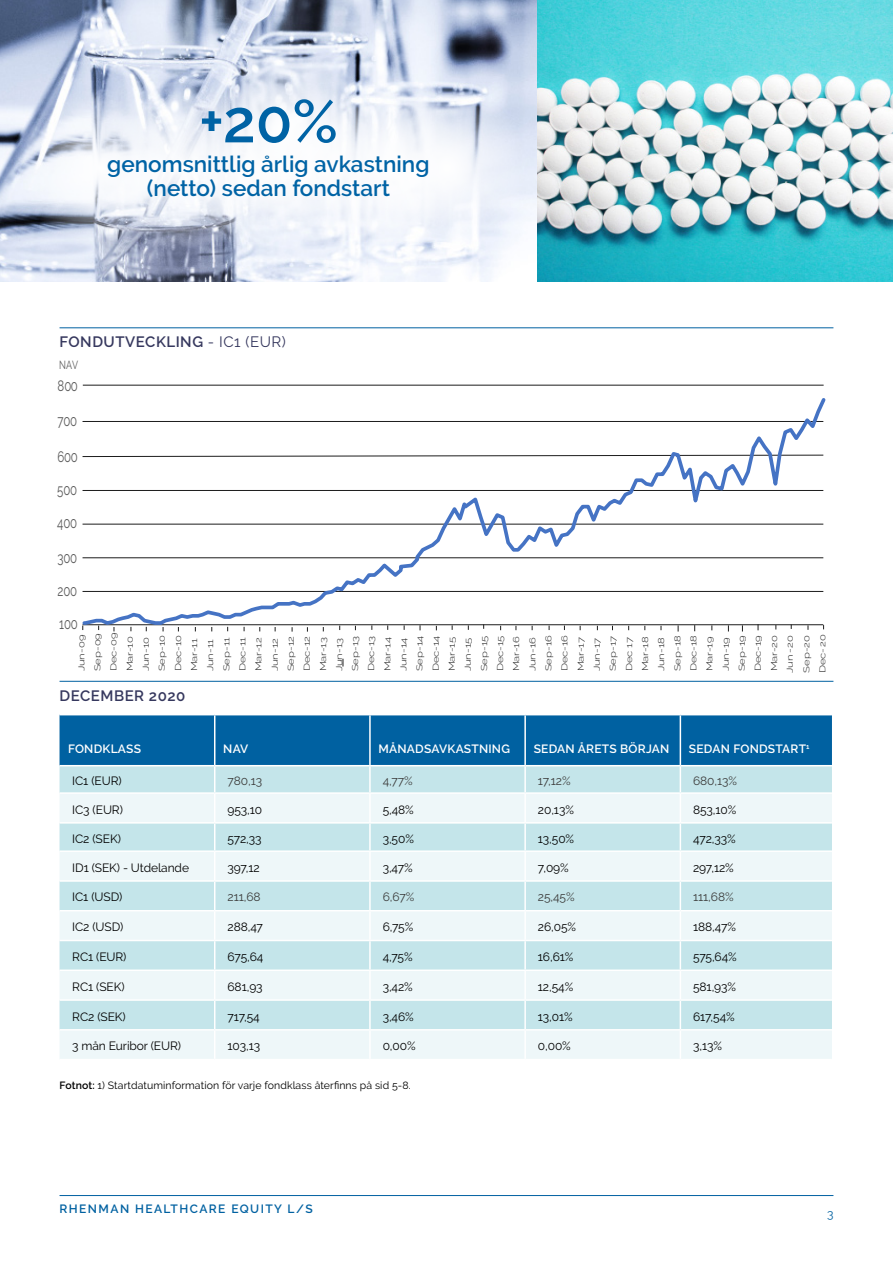
<style>
.page{position:relative;width:893px;height:1263px;background:#fff}
.page>*{position:absolute;margin:0;border:0;box-sizing:border-box;transform-origin:0 0}
.t1{font:600 59.85px "Raleway";color:#0063a5}
.t2{font:600 22.5px/24.2px "Raleway";color:#0063a5;text-align:center}
.t3{font:15.15px "Raleway";letter-spacing:-.01em;color:#595959;scale:.76 1}
.t4{font:600 15px "Raleway";letter-spacing:.035em;color:#36385e}
.t5{font:12px "Raleway";letter-spacing:-.005em;color:#000}
.t6{font:600 12px "Raleway";letter-spacing:.02em;color:#fff}
.t7{font:12px "Raleway";letter-spacing:-.005em;color:#3c3c3b}
.t8{font:600 12px "Raleway";letter-spacing:.12em;color:#0061a1}
.t9{font:12px "Raleway";color:#0061a1}
.t10{font:11.7px "Raleway";color:#595959;scale:.76 1}
.t11{font:10.5px "Raleway";letter-spacing:.01em;color:#000}
.t12{font:300 8.4px/16px "Raleway";color:#1c1c1c;scale:1.34 1}
.s1{font-weight:400}
.s2{font-weight:600}
</style>
<div class="page">
<hr style="left:60px;top:1195px;width:773px;height:1px;background:#0061a1">
<hr style="left:60px;top:327px;width:773px;height:1px;background:#0061a1">
<hr style="left:60px;top:681px;width:773px;height:1px;background:#0061a1">
<svg style="left:60px;top:715px;width:772px;height:344px;background:#bbdae6"></svg>
<hr style="left:60px;top:765px;width:155px;height:1px;background:#fff">
<hr style="left:215px;top:765px;width:155px;height:1px;background:#fff">
<hr style="left:370px;top:765px;width:155px;height:1px;background:#fff">
<hr style="left:525px;top:765px;width:155px;height:1px;background:#fff">
<hr style="left:680px;top:765px;width:152px;height:1px;background:#fff">
<hr style="left:60px;top:880px;width:155px;height:2px;background:#fff">
<hr style="left:215px;top:880px;width:155px;height:2px;background:#fff">
<hr style="left:370px;top:880px;width:155px;height:2px;background:#fff">
<hr style="left:525px;top:880px;width:155px;height:2px;background:#fff">
<hr style="left:680px;top:880px;width:152px;height:2px;background:#fff">
<img style="left:0;top:0;width:893px;height:282px">
<svg style="left:20px;top:87px;width:161px;height:161px"></svg>
<svg style="left:101px;top:87px;width:161px;height:161px"></svg>
<svg style="left:172px;top:87px;width:161px;height:161px;fill:#f0f4fa"></svg>
<svg style="left:246px;top:87px;width:161px;height:161px;fill:#eff3fa"></svg>
<svg style="left:311px;top:87px;width:161px;height:161px;fill:#f4f7fc"></svg>
<svg style="left:202px;top:49px;width:161px;height:161px;fill:#f5f7fb"></svg>
<svg style="left:366px;top:87px;width:161px;height:161px;fill:#f2f5fb"></svg>
<svg style="left:82px;top:385px;width:742px;height:1px"></svg>
<svg style="left:82px;top:398px;width:744px;height:229px"></svg>
<h1 class="t1" style="left:199px;top:87px;width:140px">+20%</h1>
<h2 class="t2" style="left:107px;top:152px;width:324px">genomsnittlig årlig avkastning (netto) sedan fondstart</h2>
<p class="t4" style="left:60px;top:333px;width:228px">FONDUTVECKLING <span class="s1">- IC1 (EUR)</span></p>
<p class="t10" style="left:59px;top:358px;width:26px">NAV</p>
<p class="t3" style="left:58px;top:376px;width:28px">800</p>
<p class="t3" style="left:57px;top:412px;width:28px">700</p>
<p class="t3" style="left:57px;top:447px;width:28px">600</p>
<p class="t3" style="left:57px;top:480px;width:28px">500</p>
<p class="t3" style="left:57px;top:514px;width:28px">400</p>
<p class="t3" style="left:57px;top:549px;width:28px">300</p>
<p class="t3" style="left:58px;top:582px;width:28px">200</p>
<p class="t3" style="left:59px;top:615px;width:26px">100</p>
<p class="t12" style="left:73px;top:673px;width:32px;rotate:-90deg">Jun-09<br>Sep-09<br>Dec-09<br>Mar-10<br>Jun-10<br>Sep-10<br>Dec-10<br>Mar-11<br>Jun-11<br>Sep-11<br>Dec-11<br>Mar-12<br>Jun-12<br>Sep-12<br>Dec-12<br>Mar-13<br>Jun-13<br>Sep-13<br>Dec-13<br>Mar-14<br>Jun-14<br>Sep-14<br>Dec-14<br>Mar-15<br>Jun-15<br>Sep-15<br>Dec-15<br>Mar-16<br>Jun-16<br>Sep-16<br>Dec-16<br>Mar-17<br>Jun-17<br>Sep-17<br>Dec 17<br>Mar-18<br>Jun-18<br>Sep-18<br>Dec-18<br>Mar-19<br>Jun-19<br>Sep-19<br>Dec-19<br>Mar-20<br>Jun -20</p>
<p class="t12" style="left:799px;top:673px;width:30px;rotate:-90deg">Sep-20</p>
<p class="t12" style="left:814px;top:673px;width:31px;rotate:-90deg">Dec-20</p>
<p class="t4" style="left:60px;top:687px;width:127px">DECEMBER 2020</p>
<p class="t6" style="left:68px;top:742px;width:75px">FONDKLASS</p>
<p class="t6" style="left:223px;top:742px;width:27px">NAV</p>
<p class="t6" style="left:378px;top:742px;width:133px">MÅNADSAVKASTNING</p>
<p class="t6" style="left:534px;top:742px;width:137px">SEDAN ÅRETS BÖRJAN</p>
<p class="t6" style="left:689px;top:742px;width:122px">SEDAN FONDSTART<sup>1</sup></p>
<p class="t5" style="left:72px;top:774px;width:51px">IC1 (EUR)</p>
<p class="t7" style="left:227px;top:774px;width:36px">780,13</p>
<p class="t7" style="left:383px;top:774px;width:31px">4,77%</p>
<p class="t7" style="left:538px;top:774px;width:34px">17,12%</p>
<p class="t7" style="left:693px;top:774px;width:46px">680,13%</p>
<p class="t5" style="left:72px;top:802px;width:52px">IC3 (EUR)</p>
<p class="t5" style="left:227px;top:802px;width:36px">953,10</p>
<p class="t5" style="left:383px;top:802px;width:33px">5,48%</p>
<p class="t5" style="left:538px;top:802px;width:37px">20,13%</p>
<p class="t5" style="left:693px;top:802px;width:45px">853,10%</p>
<p class="t5" style="left:72px;top:831px;width:50px">IC2 (SEK)</p>
<p class="t5" style="left:227px;top:831px;width:36px">572,33</p>
<p class="t5" style="left:383px;top:831px;width:33px">3,50%</p>
<p class="t5" style="left:538px;top:831px;width:38px">13,50%</p>
<p class="t5" style="left:693px;top:831px;width:44px">472,33%</p>
<p class="t5" style="left:72px;top:860px;width:118px">ID1 (SEK) - Utdelande</p>
<p class="t5" style="left:227px;top:860px;width:34px">397,12</p>
<p class="t5" style="left:383px;top:860px;width:32px">3,47%</p>
<p class="t5" style="left:538px;top:860px;width:32px">7,09%</p>
<p class="t5" style="left:693px;top:860px;width:42px">297,12%</p>
<p class="t5" style="left:72px;top:890px;width:51px">IC1 (USD)</p>
<p class="t7" style="left:227px;top:890px;width:35px">211,68</p>
<p class="t7" style="left:383px;top:890px;width:33px">6,67%</p>
<p class="t7" style="left:538px;top:890px;width:38px">25,45%</p>
<p class="t7" style="left:693px;top:890px;width:42px">111,68%</p>
<p class="t5" style="left:72px;top:920px;width:53px">IC2 (USD)</p>
<p class="t5" style="left:227px;top:920px;width:37px">288,47</p>
<p class="t5" style="left:383px;top:920px;width:32px">6,75%</p>
<p class="t5" style="left:538px;top:920px;width:40px">26,05%</p>
<p class="t5" style="left:693px;top:920px;width:44px">188,47%</p>
<p class="t5" style="left:72px;top:950px;width:56px">RC1 (EUR)</p>
<p class="t5" style="left:227px;top:950px;width:38px">675,64</p>
<p class="t5" style="left:383px;top:950px;width:31px">4,75%</p>
<p class="t5" style="left:538px;top:950px;width:37px">16,61%</p>
<p class="t5" style="left:693px;top:950px;width:45px">575,64%</p>
<p class="t5" style="left:72px;top:979px;width:54px">RC1 (SEK)</p>
<p class="t5" style="left:227px;top:979px;width:37px">681,93</p>
<p class="t5" style="left:383px;top:979px;width:32px">3,42%</p>
<p class="t5" style="left:538px;top:979px;width:37px">12,54%</p>
<p class="t5" style="left:693px;top:979px;width:44px">581,93%</p>
<p class="t5" style="left:72px;top:1009px;width:55px">RC2 (SEK)</p>
<p class="t5" style="left:227px;top:1009px;width:34px">717,54</p>
<p class="t5" style="left:383px;top:1009px;width:33px">3,46%</p>
<p class="t5" style="left:538px;top:1009px;width:36px">13,01%</p>
<p class="t5" style="left:693px;top:1009px;width:43px">617,54%</p>
<p class="t5" style="left:72px;top:1039px;width:110px">3 mån Euribor (EUR)</p>
<p class="t5" style="left:227px;top:1039px;width:34px">103,13</p>
<p class="t5" style="left:383px;top:1039px;width:34px">0,00%</p>
<p class="t5" style="left:538px;top:1039px;width:34px">0,00%</p>
<p class="t5" style="left:693px;top:1039px;width:30px">3,13%</p>
<p class="t11" style="left:60px;top:1079px;width:353px"><span class="s2">Fotnot:</span> 1) Startdatuminformation för varje fondklass återfinns på sid 5-8.</p>
<p class="t8" style="left:60px;top:1202px;width:255px">RHENMAN HEALTHCARE EQUITY L/S</p>
<p class="t9" style="left:827px;top:1207px;width:8px">3</p>
</div>
